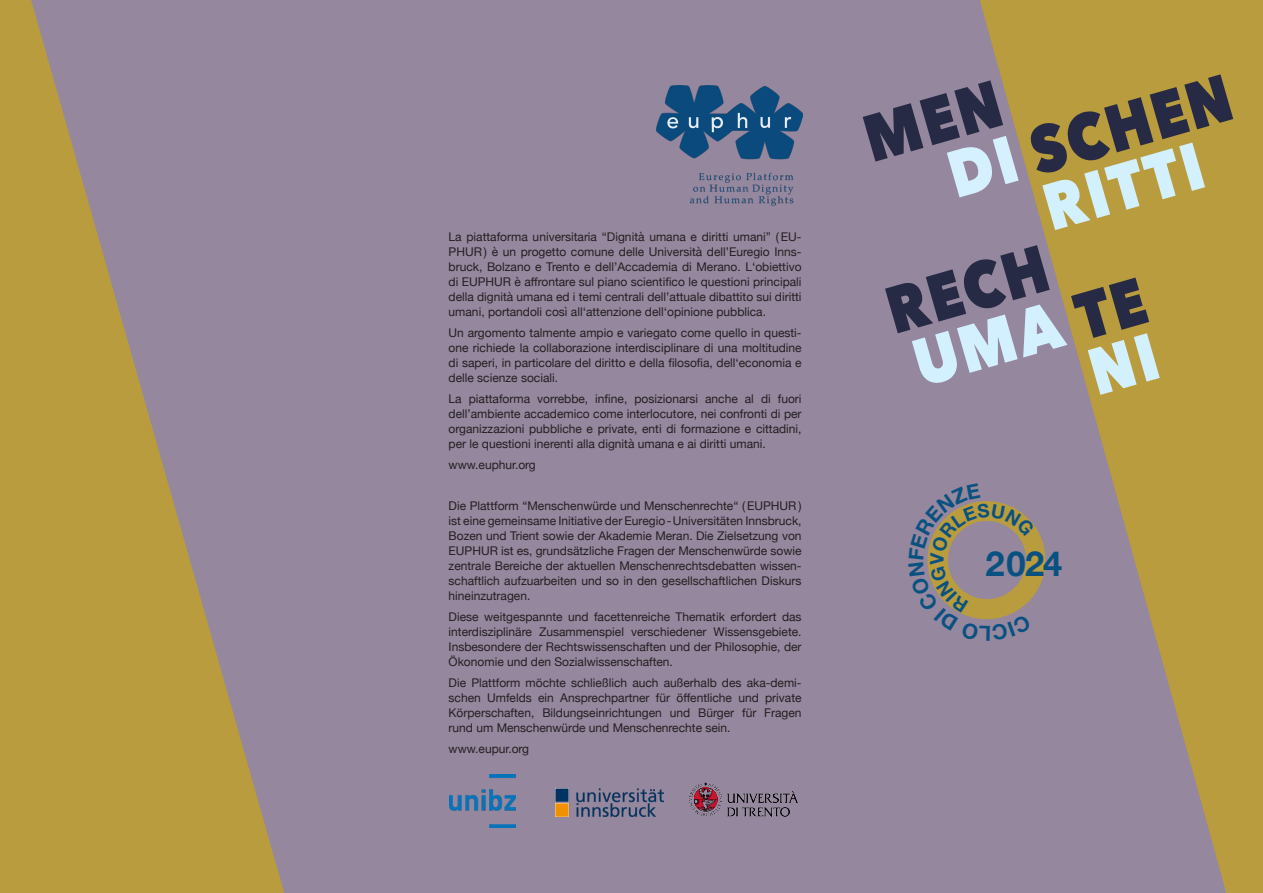
<style>
.page{position:relative;width:1263px;height:893px;background:#fff}
.page>*{position:absolute;margin:0;border:0;box-sizing:border-box;transform-origin:0 0}
.t1{font:800 65.55px "Avenir Next";color:#272a45;scale:.87 1}
.t2{font:800 65.55px "Avenir Next";color:#d3f0ff;scale:.87 1}
.t3{font:700 34.5px "Helvetica Neue";color:#095180}
.Flyer_Diritti_Text{font:12px/15px "Helvetica Neue";color:#231f20;text-align:justify}
.s1{color:#d5f1ff}
.s2{color:#272a45}
</style>
<div class="page">
<div style="left:291px;top:0;width:682px;height:893px;background:#95879e"></div>
<svg style="left:973px;top:0;width:290px;height:893px;background:#a89268"></svg>
<svg style="left:0;top:0;width:291px;height:893px;background:#a79269"></svg>
<div style="left:927px;top:501px;width:118px;height:118px;background:#b89c3e;border-radius:50%"></div>
<img style="left:689px;top:783px;width:112px;height:33px">
<img style="left:556px;top:788px;width:108px;height:29px">
<img style="left:450px;top:774px;width:66px;height:53px">
<img style="left:656px;top:85px;width:146px;height:121px">
<div style="left:863px;top:80px;width:140px;height:82px;background:#95879e"></div>
<div style="left:1088px;top:333px;width:72px;height:62px;background:#b89c3e"></div>
<svg style="left:908px;top:483px;width:127px;height:158px"></svg>
<p class="Flyer_Diritti_Text" style="left:449px;top:230px;width:354px">La piattaforma universitaria “Dignità umana e diritti umani” ( EU-PHUR ) è un progetto comune delle Università dell’Euregio Inns&shy;bruck, Bolzano e Trento e dell’Accademia di Merano. L‘obiettivo di EUPHUR è affrontare sul piano scientifico le questioni principali della dignità umana ed i temi centrali dell’attuale dibattito sui diritti umani, portandoli così all‘attenzione dell‘opinione pubblica.</p>
<p class="Flyer_Diritti_Text" style="left:449px;top:326px;width:354px">Un argomento talmente ampio e variegato come quello in questi&shy;one richiede la collaborazione interdisciplinare di una moltitudine di saperi, in particolare del diritto e della filosofia, dell‘economia e delle scienze sociali.</p>
<p class="Flyer_Diritti_Text" style="left:449px;top:392px;width:354px">La piattaforma vorrebbe, infine, posizionarsi anche al di fuori dell’ambiente accademico come interlocutore, nei confronti di per organizzazioni pubbliche e private, enti di formazione e cittadini, per le questioni inerenti alla dignità umana e ai diritti umani.</p>
<p class="Flyer_Diritti_Text" style="left:449px;top:458px;width:89px">www.euphur.org</p>
<p class="Flyer_Diritti_Text" style="left:449px;top:498px;width:354px">Die Plattform “Menschenwürde und Menschenrechte“ ( EUPHUR ) ist eine gemeinsame Initiative der Euregio-Universitäten Innsbruck, Bozen und Trient sowie der Akademie Meran. Die Zielsetzung von EUPHUR ist es, grundsätzliche Fragen der Menschenwürde sowie zentrale Bereiche der aktuellen Menschenrechtsdebatten wissen&shy;schaftlich aufzuarbeiten und so in den gesellschaftlichen Diskurs hineinzutragen.</p>
<p class="Flyer_Diritti_Text" style="left:449px;top:609px;width:354px">Diese weitgespannte und facettenreiche Thematik erfordert das interdisziplinäre Zusammenspiel verschiedener Wissensgebiete.<br>Insbesondere der Rechtswissenschaften und der Philosophie, der Ökonomie und den Sozialwissenschaften.</p>
<p class="Flyer_Diritti_Text" style="left:449px;top:675px;width:354px">Die Plattform möchte schließlich auch außerhalb des aka-demi&shy;schen Umfelds ein Ansprechpartner für öffentliche und private Körperschaften, Bildungseinrichtungen und Bürger für Fragen rund um Menschenwürde und Menschenrechte sein.</p>
<p class="Flyer_Diritti_Text" style="left:449px;top:741px;width:82px">www.eupur.org</p>
<p class="t1" style="left:938px;top:137px;width:337px;rotate:-16deg"><span class="s1">DI</span> SCHEN</p>
<p class="t2" style="left:1034px;top:170px;width:189px;rotate:-16deg">RITTI</p>
<p class="t1" style="left:877px;top:273px;width:192px;rotate:-16deg">RECH</p>
<p class="t2" style="left:904px;top:325px;width:276px;rotate:-16deg">UMA <span class="s2">TE</span></p>
<p class="t3" style="left:985px;top:536px;width:78px">2024</p>
</div>
